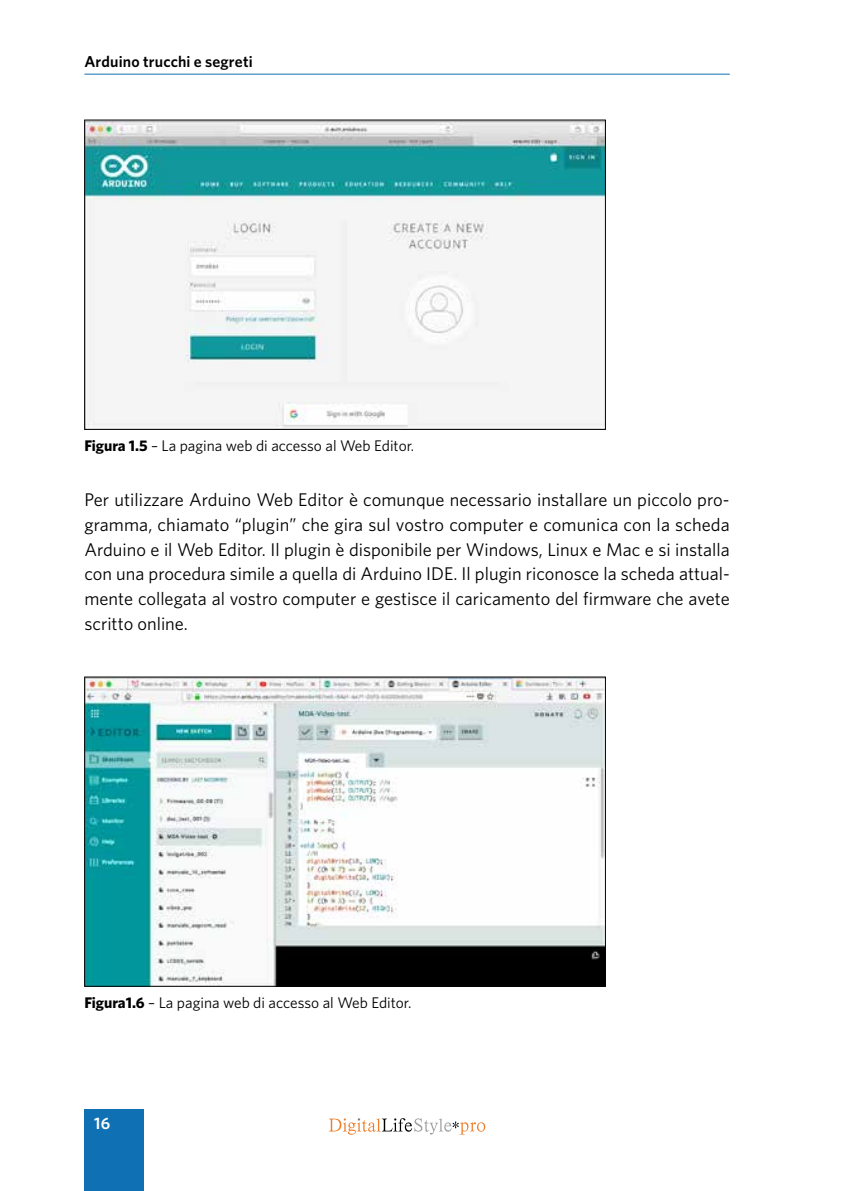
<style>
.page{position:relative;width:844px;height:1191px;background:#fff}
.page>*{position:absolute;margin:0;border:0;box-sizing:border-box;transform-origin:0 0}
.t1{font:18.38px/24.8px "Whitney";color:#000;text-align:justify}
.t2{font:600 16.62px "Whitney";color:#fff}
.t3{font:600 15.75px "Whitney";letter-spacing:.01em;color:#000}
.t4{font:15.4px "Whitney";color:#000}
.s1{font-weight:700}
</style>
<div class="page">
<div style="left:84px;top:1109px;width:60px;height:82px;background:#1070b4"></div>
<svg style="left:329px;top:1118px;width:156px;height:16px"></svg>
<hr style="left:84px;top:74px;width:645px;height:1px;background:#1070b4">
<img style="left:86px;top:122px;width:517px;height:306px">
<div style="left:84px;top:120px;width:521px;height:310px;border:1px solid #000"></div>
<img style="left:86px;top:679px;width:517px;height:305px">
<div style="left:84px;top:677px;width:521px;height:309px;border:1px solid #000"></div>
<p class="t3" style="left:84px;top:52px;width:170px">Arduino trucchi e segreti</p>
<p class="t4" style="left:84px;top:437px;width:331px"><span class="s1">Figura 1.5</span> – La pagina web di accesso al Web Editor.</p>
<p class="t1" style="left:84px;top:486px;width:646px">Per utilizzare Arduino Web Editor è comunque necessario installare un piccolo pro&shy;gramma, chiamato “plugin” che gira sul vostro computer e comunica con la scheda Arduino e il Web Editor. Il plugin è disponibile per Windows, Linux e Mac e si installa con una procedura simile a quella di Arduino IDE. Il plugin riconosce la scheda attual&shy;mente collegata al vostro computer e gestisce il caricamento del firmware che avete scritto online.</p>
<p class="t4" style="left:84px;top:993px;width:328px"><span class="s1">Figura1.6</span> – La pagina web di accesso al Web Editor.</p>
<p class="t2" style="left:94px;top:1113px;width:17px">16</p>
</div>
